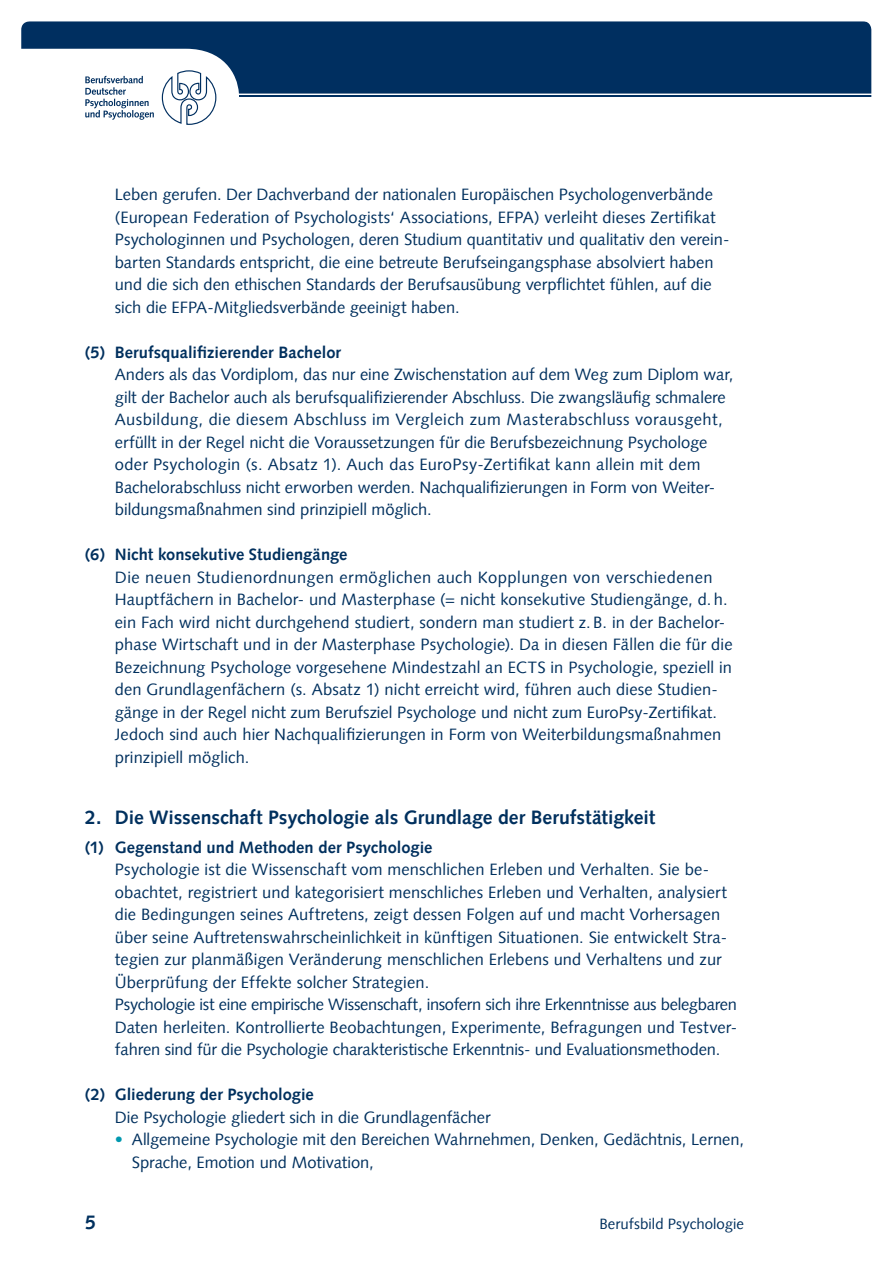
<style>
.page{position:relative;width:893px;height:1263px;background:#fff}
.page>*{position:absolute;margin:0;border:0;box-sizing:border-box;transform-origin:0 0}
.t1{font:700 19.5px "Syntax LT";letter-spacing:-.005em;color:#00305e}
.t2{font:16.5px/22.5px "Syntax LT";letter-spacing:.005em;color:#00305e}
.t3{font:700 16.5px "Syntax LT";letter-spacing:.005em;color:#00305e}
.t4{font:15px "Syntax LT";letter-spacing:.005em;color:#00305e}
.s1{color:#0098af}
</style>
<div class="page">
<svg style="left:21px;top:21px;width:850px;height:73px;fill:#002f60"></svg>
<hr style="left:239px;top:95px;width:632px;height:2px;background:#002f60">
<svg style="left:162px;top:70px;width:54px;height:55px"></svg>
<svg style="left:85px;top:76px;width:69px;height:44px"></svg>
<p class="t2" style="left:115px;top:183px;width:616px">Leben gerufen. Der Dachverband der nationalen Europäischen Psychologenverbände (European Federation of Psychologists‘ Associations, EFPA) verleiht dieses Zertifikat Psychologinnen und Psychologen, deren Studium quantitativ und qualitativ den verein&shy;barten Standards entspricht, die eine betreute Berufseingangsphase absolviert haben und die sich den ethischen Standards der Berufsausübung verpflichtet fühlen, auf die sich die EFPA-Mitgliedsverbände geeinigt haben.</p>
<p class="t3" style="left:85px;top:342px;width:258px">(5) Berufsqualifizierender Bachelor</p>
<p class="t2" style="left:115px;top:363px;width:620px">Anders als das Vordiplom, das nur eine Zwischenstation auf dem Weg zum Diplom war, gilt der Bachelor auch als berufsqualifizierender Abschluss. Die zwangsläufig schmalere Ausbildung, die diesem Abschluss im Vergleich zum Masterabschluss vorausgeht, erfüllt in der Regel nicht die Voraussetzungen für die Berufsbezeichnung Psychologe oder Psychologin (s. Absatz 1). Auch das EuroPsy-Zertifikat kann allein mit dem Bachelorabschluss nicht erworben werden. Nachqualifizierungen in Form von Weiter&shy;bildungsmaßnahmen sind prinzipiell möglich.</p>
<p class="t3" style="left:85px;top:545px;width:264px">(6) Nicht konsekutive Studiengänge</p>
<p class="t2" style="left:115px;top:566px;width:619px">Die neuen Studienordnungen ermöglichen auch Kopplungen von verschiedenen Hauptfächern in Bachelor- und Masterphase (= nicht konsekutive Studiengänge, d. h. ein Fach wird nicht durchgehend studiert, sondern man studiert z. B. in der Bachelor&shy;phase Wirtschaft und in der Masterphase Psychologie). Da in diesen Fällen die für die Bezeichnung Psychologe vorgesehene Mindestzahl an ECTS in Psychologie, speziell in den Grundlagenfächern (s. Absatz 1) nicht erreicht wird, führen auch diese Studien&shy;gänge in der Regel nicht zum Berufsziel Psychologe und nicht zum EuroPsy-Zertifikat.<br>Jedoch sind auch hier Nachqualifizierungen in Form von Weiterbildungsmaßnahmen prinzipiell möglich.</p>
<p class="t1" style="left:85px;top:806px;width:572px">2. Die Wissenschaft Psychologie als Grundlage der Berufstätigkeit</p>
<p class="t3" style="left:85px;top:837px;width:349px">(1) Gegenstand und Methoden der Psychologie</p>
<p class="t2" style="left:115px;top:858px;width:624px">Psychologie ist die Wissenschaft vom menschlichen Erleben und Verhalten. Sie be&shy;obachtet, registriert und kategorisiert menschliches Erleben und Verhalten, analysiert die Bedingungen seines Auftretens, zeigt dessen Folgen auf und macht Vorhersagen über seine Auftretenswahrscheinlichkeit in künftigen Situationen. Sie entwickelt Stra&shy;tegien zur planmäßigen Veränderung menschlichen Erlebens und Verhaltens und zur Überprüfung der Effekte solcher Strategien.<br>Psychologie ist eine empirische Wissenschaft, insofern sich ihre Erkenntnisse aus belegbaren Daten herleiten. Kontrollierte Beobachtungen, Experimente, Befragungen und Testver&shy;fahren sind für die Psychologie charakteristische Erkenntnis- und Evaluationsmethoden.</p>
<p class="t3" style="left:85px;top:1085px;width:230px">(2) Gliederung der Psychologie</p>
<p class="t2" style="left:115px;top:1106px;width:377px">Die Psychologie gliedert sich in die Grundlagenfächer</p>
<p class="t2" style="left:132px;top:1128px;width:614px;text-indent:-17px"><span class="s1">•</span> Allgemeine Psychologie mit den Bereichen Wahrnehmen, Denken, Gedächtnis, Lernen,<br>Sprache, Emotion und Motivation,</p>
<p class="t1" style="left:85px;top:1211px;width:12px">5</p>
<p class="t4" style="left:599px;top:1215px;width:146px">Berufsbild Psychologie</p>
</div>
